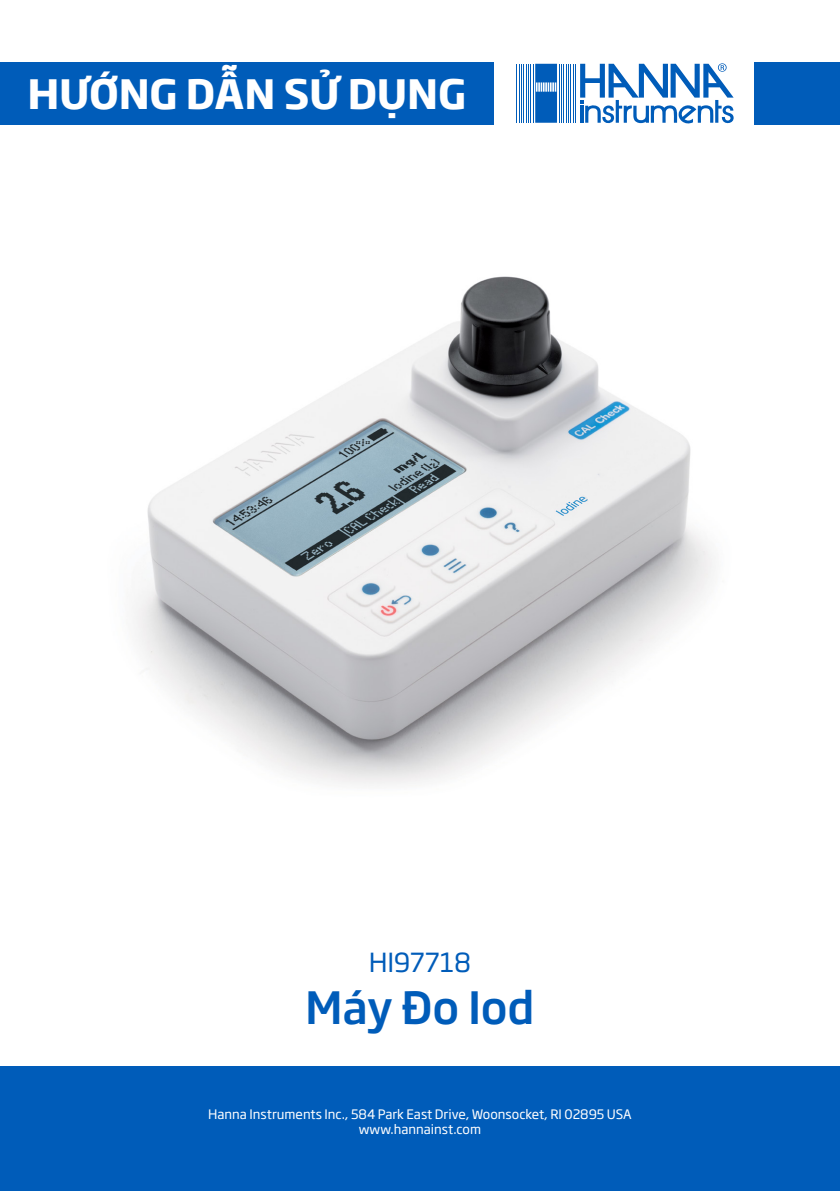
<style>
.page{position:relative;width:840px;height:1191px;background:#fff}
.page>*{position:absolute;margin:0;border:0;box-sizing:border-box;transform-origin:0 0}
.t1{font:500 44px "SVN Soho Gothic";letter-spacing:-.01em;color:#005cb9}
.t2{font:700 40px "SVN Soho Gothic";letter-spacing:-.01em;color:#fff}
.t3{font:26px "SVN Soho Gothic";letter-spacing:-.015em;color:#005cb9}
.t4{font:13px/15.4px "SVN Soho Gothic";color:#fff;text-align:center}
</style>
<div class="page">
<div style="left:0;top:1066px;width:839px;height:125px;background:#005cb9"></div>
<div style="left:0;top:62px;width:493px;height:63px;background:#005cb9"></div>
<div style="left:754px;top:62px;width:85px;height:63px;background:#005cb9"></div>
<hr style="left:574px;top:64px;width:1px;height:59px;background:#005cb9">
<hr style="left:572px;top:64px;width:1px;height:59px;background:#005cb9">
<hr style="left:570px;top:64px;width:1px;height:59px;background:#005cb9">
<hr style="left:567px;top:64px;width:1px;height:59px;background:#005cb9">
<hr style="left:565px;top:64px;width:1px;height:59px;background:#005cb9">
<hr style="left:563px;top:64px;width:1px;height:59px;background:#005cb9">
<hr style="left:560px;top:64px;width:1px;height:59px;background:#005cb9">
<hr style="left:558px;top:64px;width:1px;height:59px;background:#005cb9">
<hr style="left:532px;top:64px;width:1px;height:59px;background:#005cb9">
<hr style="left:530px;top:64px;width:1px;height:59px;background:#005cb9">
<hr style="left:528px;top:64px;width:1px;height:59px;background:#005cb9">
<hr style="left:525px;top:64px;width:1px;height:59px;background:#005cb9">
<hr style="left:523px;top:64px;width:1px;height:59px;background:#005cb9">
<hr style="left:521px;top:64px;width:1px;height:59px;background:#005cb9">
<hr style="left:518px;top:64px;width:1px;height:59px;background:#005cb9">
<hr style="left:516px;top:64px;width:1px;height:59px;background:#005cb9">
<svg style="left:535px;top:64px;width:21px;height:59px"></svg>
<svg style="left:580px;top:63px;width:153px;height:61px"></svg>
<img style="left:134px;top:276px;width:580px;height:508px">
<h2 class="t2" style="left:27px;top:63px;width:440px">HƯỚNG DẪN SỬ DỤNG</h2>
<h3 class="t3" style="left:369px;top:942px;width:104px">HI97718</h3>
<h1 class="t1" style="left:305px;top:972px;width:231px">Máy Đo Iod</h1>
<p class="t4" style="left:208px;top:1105px;width:425px">Hanna Instruments Inc., 584 Park East Drive, Woonsocket, RI 02895 USA www.hannainst.com</p>
</div>
